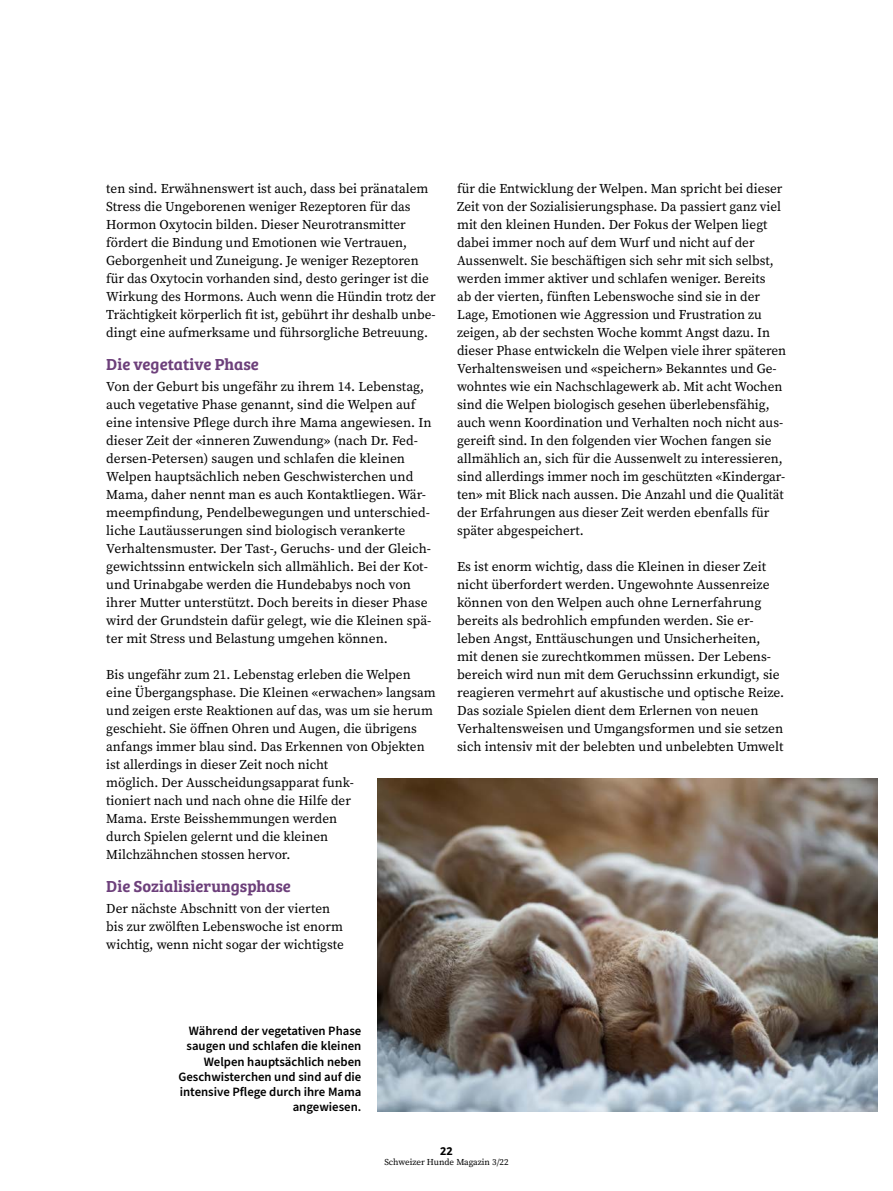
<style>
.page{position:relative;width:893px;height:1191px;background:#fff}
.page>*{position:absolute;margin:0;border:0;box-sizing:border-box;transform-origin:0 0}
.Untertitel{font:16.5px "Bree Serif Sb";color:#6d407b}
.Lauftext_9_12{font:13.5px/18px "Source Serif Pro";color:#000}
.Bildlegende{font:600 12.75px/15.3px "Source Sans Pro";color:#000;text-align:right}
.t1{font:600 12px "Bree";color:#000}
.t2{font:9px "Source Serif 4";color:#000}
</style>
<div class="page">
<img style="left:377px;top:778px;width:500px;height:333px">
<p class="Lauftext_9_12" style="left:106px;top:180px;width:331px">ten sind. Erwähnenswert ist auch, dass bei pränatalem Stress die Ungeborenen weniger Rezeptoren für das Hormon Oxytocin bilden. Dieser Neurotransmitter fördert die Bindung und Emotionen wie Vertrauen, Geborgenheit und Zuneigung. Je weniger Rezeptoren für das Oxytocin vorhanden sind, desto geringer ist die Wirkung des Hormons. Auch wenn die Hündin trotz der Trächtigkeit körperlich fit ist, gebührt ihr deshalb unbe&shy;dingt eine aufmerksame und führsorgliche Betreuung.</p>
<p class="Untertitel" style="left:106px;top:352px;width:154px">Die vegetative Phase</p>
<p class="Lauftext_9_12" style="left:106px;top:378px;width:327px">Von der Geburt bis ungefähr zu ihrem 14. Lebenstag, auch vegetative Phase genannt, sind die Welpen auf eine intensive Pflege durch ihre Mama angewiesen. In dieser Zeit der «inneren Zuwendung» (nach Dr. Fed&shy;dersen-Petersen) saugen und schlafen die kleinen Welpen hauptsächlich neben Geschwisterchen und Mama, daher nennt man es auch Kontaktliegen. Wär&shy;meempfindung, Pendelbewegungen und unterschied&shy;liche Lautäusserungen sind biologisch verankerte Verhaltensmuster. Der Tast-, Geruchs- und der Gleich&shy;gewichtssinn entwickeln sich allmählich. Bei der Kot&shy;und Urinabgabe werden die Hundebabys noch von ihrer Mutter unterstützt. Doch bereits in dieser Phase wird der Grundstein dafür gelegt, wie die Kleinen spä&shy;ter mit Stress und Belastung umgehen können.</p>
<p class="Lauftext_9_12" style="left:106px;top:666px;width:331px">Bis ungefähr zum 21. Lebenstag erleben die Welpen eine Übergangsphase. Die Kleinen «erwachen» langsam und zeigen erste Reaktionen auf das, was um sie herum geschieht. Sie öffnen Ohren und Augen, die übrigens anfangs immer blau sind. Das Erkennen von Objekten ist allerdings in dieser Zeit noch nicht<br>möglich. Der Ausscheidungsapparat funk-<br>tioniert nach und nach ohne die Hilfe der<br>Mama. Erste Beisshemmungen werden<br>durch Spielen gelernt und die kleinen<br>Milchzähnchen stossen hervor.</p>
<p class="Untertitel" style="left:106px;top:874px;width:186px">Die Sozialisierungsphase</p>
<p class="Lauftext_9_12" style="left:106px;top:900px;width:239px">Der nächste Abschnitt von der vierten bis zur zwölften Lebenswoche ist enorm wichtig, wenn nicht sogar der wichtigste</p>
<p class="Lauftext_9_12" style="left:457px;top:180px;width:331px">für die Entwicklung der Welpen. Man spricht bei dieser Zeit von der Sozialisierungsphase. Da passiert ganz viel mit den kleinen Hunden. Der Fokus der Welpen liegt dabei immer noch auf dem Wurf und nicht auf der Aussenwelt. Sie beschäftigen sich sehr mit sich selbst, werden immer aktiver und schlafen weniger. Bereits<br>ab der vierten, fünften Lebenswoche sind sie in der Lage, Emotionen wie Aggression und Frustration zu zeigen, ab der sechsten Woche kommt Angst dazu. In dieser Phase entwickeln die Welpen viele ihrer späteren Verhaltensweisen und «speichern» Bekanntes und Ge&shy;wohntes wie ein Nachschlagewerk ab. Mit acht Wochen sind die Welpen biologisch gesehen überlebensfähig, auch wenn Koordination und Verhalten noch nicht aus&shy;gereift sind. In den folgenden vier Wochen fangen sie allmählich an, sich für die Aussenwelt zu interessieren, sind allerdings immer noch im geschützten «Kindergar&shy;ten» mit Blick nach aussen. Die Anzahl und die Qualität der Erfahrungen aus dieser Zeit werden ebenfalls für später abgespeichert.</p>
<p class="Lauftext_9_12" style="left:457px;top:558px;width:328px">Es ist enorm wichtig, dass die Kleinen in dieser Zeit nicht überfordert werden. Ungewohnte Aussenreize können von den Welpen auch ohne Lernerfahrung bereits als bedrohlich empfunden werden. Sie er&shy;leben Angst, Enttäuschungen und Unsicherheiten, mit denen sie zurechtkommen müssen. Der Lebens&shy;bereich wird nun mit dem Geruchssinn erkundigt, sie reagieren vermehrt auf akustische und optische Reize.<br>Das soziale Spielen dient dem Erlernen von neuen Verhaltensweisen und Umgangsformen und sie setzen sich intensiv mit der belebten und unbelebten Umwelt</p>
<p class="Bildlegende" style="left:178px;top:1023px;width:185px">Während der vegetativen Phase saugen und schlafen die kleinen<br>Welpen hauptsächlich neben<br>Geschwisterchen und sind auf die intensive Pflege durch ihre Mama angewiesen.</p>
<p class="t1" style="left:440px;top:1141px;width:14px">22</p>
<p class="t2" style="left:384px;top:1156px;width:126px">Schweizer Hunde Magazin 3/22</p>
</div>
